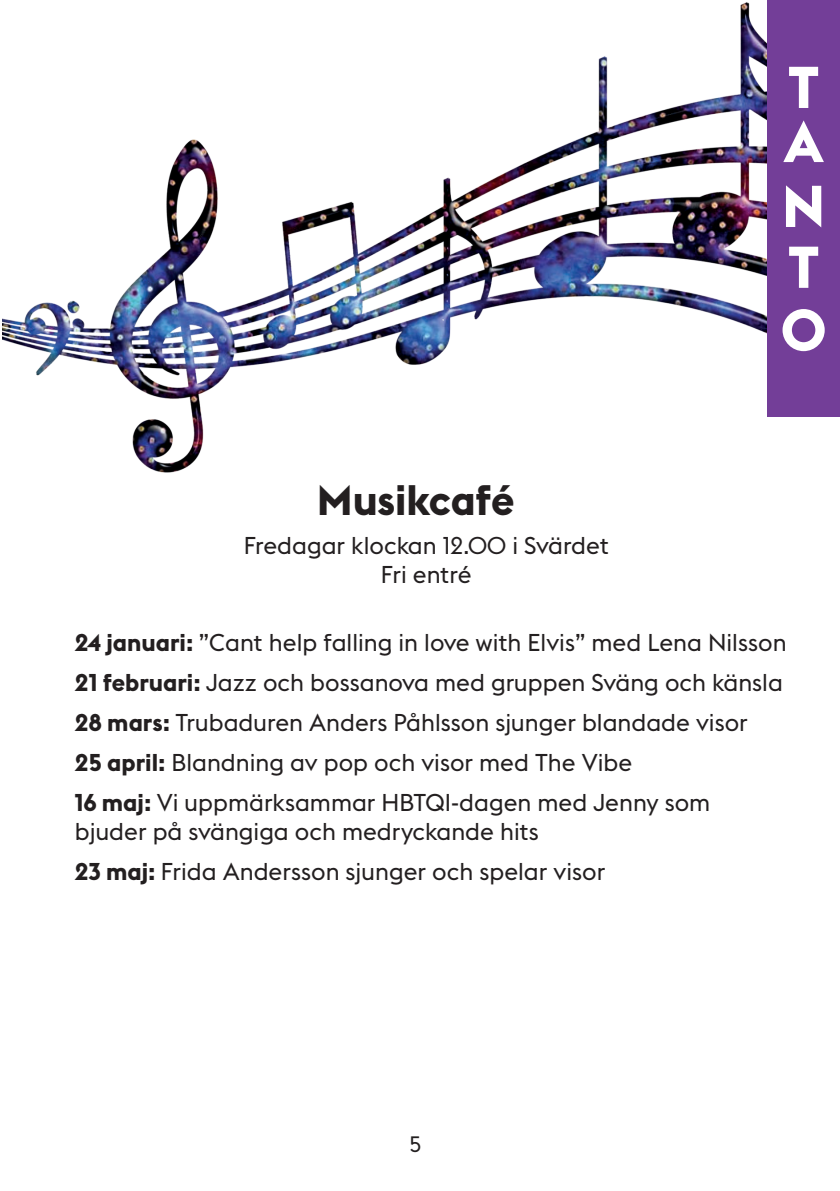
<style>
.page{position:relative;width:840px;height:1191px;background:#fff}
.page>*{position:absolute;margin:0;border:0;box-sizing:border-box;transform-origin:0 0}
.t1{font:700 58px/61.8px "Stockholm Type";color:#fff}
.t2{font:700 42px "Stockholm Type";color:#231f20}
.t3{font:24px/40.2px "Stockholm Type";color:#231f20}
.t4{font:22px "Stockholm Type";color:#231f20}
.s1{font-weight:700}
</style>
<div class="page">
<img style="left:2px;top:2px;width:765px;height:471px">
<div style="left:767px;top:0;width:72px;height:417px;background:#733e98"></div>
<h2 class="t2" style="left:317px;top:470px;width:198px">Musikcafé</h2>
<p class="t3" style="left:243px;top:530px;width:366px;line-height:28.8px;text-align:center">Fredagar klockan 12.00 i Svärdet<br>Fri entré</p>
<h1 class="t1" style="left:783px;top:58px;width:41px;line-height:54px">T<br>A</h1>
<h1 class="t1" style="left:780px;top:173px;width:48px">N<br>T<br>O</h1>
<p class="t3" style="left:75px;top:621px;width:712px"><span class="s1">24 januari:</span> ”Cant help falling in love with Elvis” med Lena Nilsson <span class="s1">21 februari:</span> Jazz och bossanova med gruppen Sväng och känsla <span class="s1">28 mars:</span> Trubaduren Anders Påhlsson sjunger blandade visor<br><span class="s1">25 april:</span> Blandning av pop och visor med The Vibe<br><span class="s1">16 maj:</span> Vi uppmärksammar HBTQI-dagen med Jenny som</p>
<p class="t3" style="left:75px;top:810px;width:531px">bjuder på svängiga och medryckande hits<br><span class="s1">23 maj:</span> Frida Andersson sjunger och spelar visor</p>
<p class="t4" style="left:409px;top:1129px;width:13px">5</p>
</div>
